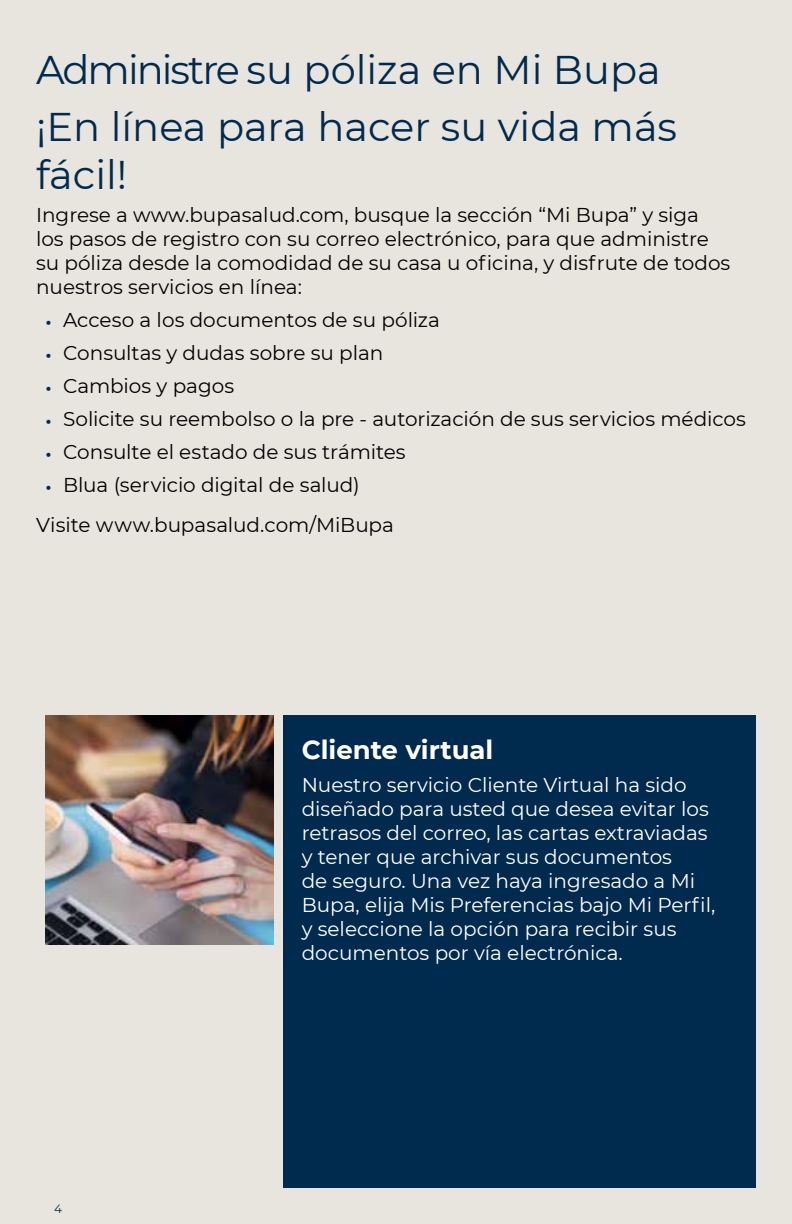
<style>
.page{position:relative;width:792px;height:1224px;background:#e8e5df}
.page>*{position:absolute;margin:0;border:0;box-sizing:border-box;transform-origin:0 0}
.t1{font:40px/57px "Montserrat";color:#002a4e}
.t2{font:700 26px "Montserrat";color:#fff}
.t3{font:20px/24px "Montserrat";color:#000}
.t4{font:20px/24px "Montserrat";color:#fff}
.t5{font:12px "Montserrat";color:#002a4e}
.s1{font-weight:500;font-size:22px;color:#002a4e}
</style>
<div class="page">
<div style="left:284px;top:716px;width:472px;height:472px;background:#002a4e"></div>
<img style="left:45px;top:716px;width:229px;height:228px">
<h1 class="t1" style="left:36px;top:40px;width:643px">Administre su póliza en Mi Bupa ¡En línea para hacer su vida más</h1>
<h1 class="t1" style="left:36px;top:145px;width:93px">fácil!</h1>
<p class="t3" style="left:36px;top:202px;width:696px">Ingrese a www.bupasalud.com, busque la sección “Mi Bupa” y siga los pasos de registro con su correo electrónico, para que administre su póliza desde la comodidad de su casa u oficina, y disfrute de todos nuestros servicios en línea:</p>
<p class="t3" style="left:45px;top:307px;width:396px"><span class="s1">•</span> Acceso a los documentos de su póliza</p>
<p class="t3" style="left:45px;top:340px;width:340px"><span class="s1">•</span> Consultas y dudas sobre su plan</p>
<p class="t3" style="left:45px;top:373px;width:191px"><span class="s1">•</span> Cambios y pagos</p>
<p class="t3" style="left:45px;top:406px;width:703px"><span class="s1">•</span> Solicite su reembolso o la pre - autorización de sus servicios médicos</p>
<p class="t3" style="left:45px;top:439px;width:362px"><span class="s1">•</span> Consulte el estado de sus trámites</p>
<p class="t3" style="left:36px;top:464px;width:359px;line-height:40.2px;text-indent:9px"><span class="s1">•</span> Blua (servicio digital de salud)<br>Visite www.bupasalud.com/MiBupa</p>
<p class="t5" style="left:54px;top:1201px;width:9px">4</p>
<h2 class="t2" style="left:302px;top:731px;width:193px">Cliente virtual</h2>
<p class="t4" style="left:302px;top:772px;width:415px">Nuestro servicio Cliente Virtual ha sido diseñado para usted que desea evitar los retrasos del correo, las cartas extraviadas y tener que archivar sus documentos<br>de seguro. Una vez haya ingresado a Mi Bupa, elija Mis Preferencias bajo Mi Perfil, y seleccione la opción para recibir sus documentos por vía electrónica.</p>
</div>
